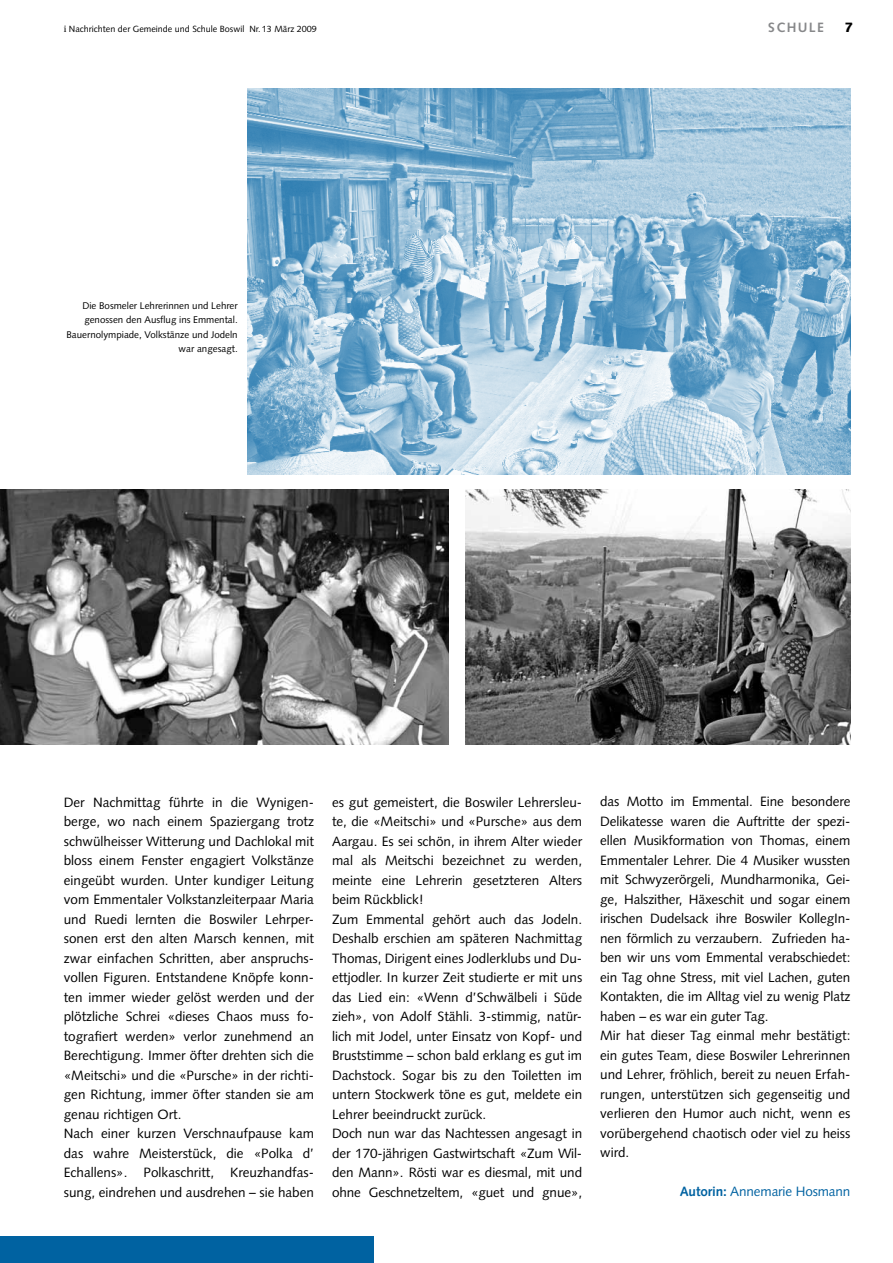
<style>
.page{position:relative;width:893px;height:1263px;background:#fff}
.page>*{position:absolute;margin:0;border:0;box-sizing:border-box;transform-origin:0 0}
.t1{font:13.5px/19.5px "Syntax";color:#000}
.t2{font:13.5px "Syntax";letter-spacing:-.01em;color:#0062a1}
.t3{font:700 13.5px "Syntax";letter-spacing:.1em;color:#87888a}
.t4{font:900 13.5px "Syntax";color:#000}
.t5{font:9.75px/14.2px "Syntax";color:#000;text-align:right}
.t6{font:9px "Syntax";color:#000}
.s1{font-family:"Utopia"}
.s2{font-weight:700}
</style>
<div class="page">
<div style="left:0;top:1236px;width:373px;height:27px;background:#0062a1"></div>
<img style="left:0;top:489px;width:449px;height:255px">
<img style="left:466px;top:489px;width:384px;height:255px">
<img style="left:248px;top:88px;width:602px;height:386px">
<p class="t6" style="left:64px;top:24px;width:255px"><span class="s1">i</span> Nachrichten der Gemeinde und Schule Boswil Nr.13 März 2009</p>
<p class="t3" style="left:768px;top:20px;width:57px">SCHULE</p>
<p class="t4" style="left:844px;top:20px;width:10px">7</p>
<p class="t5" style="left:67px;top:299px;width:173px">Die Bosmeler Lehrerinnen und Lehrer genossen den Ausflug ins Emmental.<br>Bauernolympiade, Volkstänze und Jodeln war angesagt.</p>
<p class="t1" style="left:64px;top:792px;width:252px">Der Nachmittag führte in die Wynigen&shy;berge, wo nach einem Spaziergang trotz schwülheisser Witterung und Dachlokal mit bloss einem Fenster engagiert Volkstänze eingeübt wurden. Unter kundiger Leitung vom Emmentaler Volkstanzleiterpaar Maria und Ruedi lernten die Boswiler Lehrper&shy;sonen erst den alten Marsch kennen, mit zwar einfachen Schritten, aber anspruchs&shy;vollen Figuren. Entstandene Knöpfe konn&shy;ten immer wieder gelöst werden und der plötzliche Schrei «dieses Chaos muss fo&shy;tografiert werden» verlor zunehmend an Berechtigung. Immer öfter drehten sich die «Meitschi» und die «Pursche» in der richti&shy;gen Richtung, immer öfter standen sie am genau richtigen Ort.<br>Nach einer kurzen Verschnaufpause kam das wahre Meisterstück, die «Polka d’ Echallens». Polkaschritt, Kreuzhandfas&shy;sung, eindrehen und ausdrehen – sie haben</p>
<p class="t1" style="left:332px;top:792px;width:252px">es gut gemeistert, die Boswiler Lehrersleu&shy;te, die «Meitschi» und «Pursche» aus dem Aargau. Es sei schön, in ihrem Alter wieder mal als Meitschi bezeichnet zu werden, meinte eine Lehrerin gesetzteren Alters beim Rückblick!<br>Zum Emmental gehört auch das Jodeln.<br>Deshalb erschien am späteren Nachmittag Thomas, Dirigent eines Jodlerklubs und Du&shy;ettjodler. In kurzer Zeit studierte er mit uns das Lied ein: «Wenn d’Schwälbeli i Süde zieh», von Adolf Stähli. 3-stimmig, natür&shy;lich mit Jodel, unter Einsatz von Kopf- und Bruststimme – schon bald erklang es gut im Dachstock. Sogar bis zu den Toiletten im untern Stockwerk töne es gut, meldete ein Lehrer beeindruckt zurück.<br>Doch nun war das Nachtessen angesagt in der 170-jährigen Gastwirtschaft «Zum Wil&shy;den Mann». Rösti war es diesmal, mit und ohne Geschnetzeltem, «guet und gnue»,</p>
<p class="t1" style="left:600px;top:792px;width:252px">das Motto im Emmental. Eine besondere Delikatesse waren die Auftritte der spezi&shy;ellen Musikformation von Thomas, einem Emmentaler Lehrer. Die 4 Musiker wussten mit Schwyzerörgeli, Mundharmonika, Gei&shy;ge, Halszither, Häxeschit und sogar einem irischen Dudelsack ihre Boswiler KollegIn&shy;nen förmlich zu verzaubern. Zufrieden ha&shy;ben wir uns vom Emmental verabschiedet: ein Tag ohne Stress, mit viel Lachen, guten Kontakten, die im Alltag viel zu wenig Platz haben – es war ein guter Tag.<br>Mir hat dieser Tag einmal mehr bestätigt: ein gutes Team, diese Boswiler Lehrerinnen und Lehrer, fröhlich, bereit zu neuen Erfah&shy;rungen, unterstützen sich gegenseitig und verlieren den Humor auch nicht, wenn es vorübergehend chaotisch oder viel zu heiss wird.</p>
<p class="t2" style="left:680px;top:1184px;width:172px"><span class="s2">Autorin:</span> Annemarie Hosmann</p>
</div>
